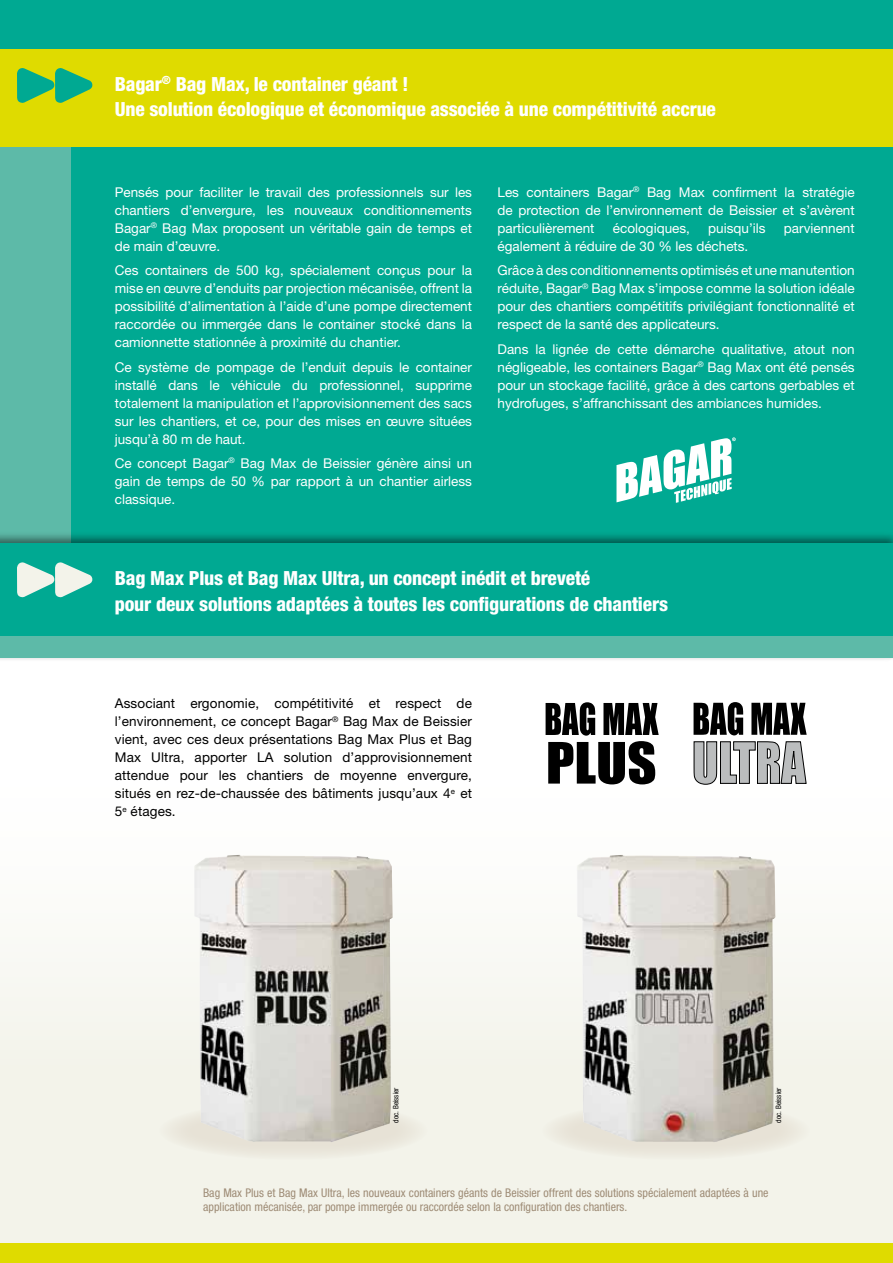
<style>
.page{position:relative;width:893px;height:1263px;background:#fff}
.page>*{position:absolute;margin:0;border:0;box-sizing:border-box;transform-origin:0 0}
.t1{font:800 condensed 19.5px/25.5px "Helvetica Neue LT Std";letter-spacing:-.01em;color:#fff}
.t2{font:13.5px/18px "Helvetica Neue LT Std";color:#fff;text-align:justify}
.t3{font:13.5px/18px "Helvetica Neue LT Std";letter-spacing:.01em;color:#000;text-align:justify}
.t4{font:condensed 12px/14.4px "Helvetica Neue LT Std";color:#9e8c76}
.t5{font:condensed 7.5px "Helvetica Neue LT Std";color:#000}
</style>
<div class="page">
<div style="left:0;top:760px;width:893px;height:503px;background:linear-gradient(to right,#f8f8f3,#f8f8f2)"></div>
<div style="left:0;top:0;width:893px;height:562px;background:#00a992"></div>
<div style="left:0;top:57px;width:70px;height:486px;background:#5dbaa8"></div>
<div style="left:0;top:49px;width:893px;height:98px;background:#dfdb00"></div>
<div style="left:0;top:1243px;width:893px;height:20px;background:#dfdb00"></div>
<svg style="left:17px;top:68px;width:75px;height:35px"></svg>
<svg style="left:616px;top:437px;width:120px;height:66px"></svg>
<div style="left:0;top:531px;width:893px;height:131px;background:#000;opacity:.5"></div>
<div style="left:0;top:543px;width:893px;height:115px;background:#00a992"></div>
<svg style="left:17px;top:562px;width:75px;height:36px"></svg>
<div style="left:159px;top:1101px;width:268px;height:59px;background:#ebe8dd;border-radius:50%"></div>
<img style="left:194px;top:855px;width:199px;height:287px">
<div style="left:542px;top:1101px;width:268px;height:59px;background:#ebe8de;border-radius:50%"></div>
<img style="left:577px;top:855px;width:198px;height:287px">
<div style="left:0;top:637px;width:893px;height:21px;background:#5dbaa8"></div>
<svg style="left:693px;top:741px;width:114px;height:44px"></svg>
<svg style="left:693px;top:702px;width:114px;height:33px"></svg>
<svg style="left:546px;top:702px;width:113px;height:82px"></svg>
<h1 class="t1" style="left:115px;top:71px;width:603px">Bagar<sup>®</sup> Bag Max, le container géant !<br>Une solution écologique et économique associée à une compétitivité accrue</h1>
<p class="t2" style="left:115px;top:183px;width:359px">Pensés pour faciliter le travail des professionnels sur les chantiers d’envergure, les nouveaux conditionnements Bagar<sup>®</sup> Bag Max proposent un véritable gain de temps et de main d’œuvre.</p>
<p class="t2" style="left:115px;top:261px;width:359px">Ces containers de 500 kg, spécialement conçus pour la mise en œuvre d’enduits par projection mécanisée, offrent la possibilité d’alimentation à l’aide d’une pompe directement raccordée ou immergée dans le container stocké dans la camionnette stationnée à proximité du chantier.</p>
<p class="t2" style="left:115px;top:357px;width:359px">Ce système de pompage de l’enduit depuis le container installé dans le véhicule du professionnel, supprime totalement la manipulation et l’approvisionnement des sacs sur les chantiers, et ce, pour des mises en œuvre situées jusqu’à 80 m de haut.</p>
<p class="t2" style="left:115px;top:454px;width:359px">Ce concept Bagar<sup>®</sup> Bag Max de Beissier génère ainsi un gain de temps de 50 % par rapport à un chantier airless classique.</p>
<p class="t2" style="left:497px;top:183px;width:359px">Les containers Bagar<sup>®</sup> Bag Max confirment la stratégie de protection de l’environnement de Beissier et s’avèrent particulièrement</p>
<p class="t2" style="left:613px;top:219px;width:79px">écologiques,</p>
<p class="t2" style="left:708px;top:219px;width:59px">puisqu’ils</p>
<p class="t2" style="left:784px;top:219px;width:72px">parviennent</p>
<p class="t2" style="left:497px;top:234px;width:359px;line-height:24.5px">également à réduire de 30 % les déchets.<br>Grâce à des conditionnements optimisés et une manutention</p>
<p class="t2" style="left:497px;top:279px;width:359px">réduite, Bagar<sup>®</sup> Bag Max s’impose comme la solution idéale pour des chantiers compétitifs privilégiant fonctionnalité et respect de la santé des applicateurs.</p>
<p class="t2" style="left:497px;top:339px;width:359px">Dans la lignée de cette démarche qualitative, atout non négligeable, les containers Bagar<sup>®</sup> Bag Max ont été pensés pour un stockage facilité, grâce à des cartons gerbables et hydrofuges, s’affranchissant des ambiances humides.</p>
<h1 class="t1" style="left:115px;top:565px;width:555px">Bag Max Plus et Bag Max Ultra, un concept inédit et breveté<br>pour deux solutions adaptées à toutes les configurations de chantiers</h1>
<p class="t3" style="left:115px;top:694px;width:359px">Associant ergonomie, compétitivité et respect de l’environnement, ce concept Bagar<sup>®</sup> Bag Max de Beissier vient, avec ces deux présentations Bag Max Plus et Bag Max Ultra, apporter LA solution d’approvisionnement attendue pour les chantiers de moyenne envergure, situés en rez-de-chaussée des bâtiments jusqu’aux 4<sup>e</sup> et 5<sup>e</sup> étages.</p>
<p class="t5" style="left:392px;top:1123px;width:37px;rotate:-90deg">doc. Beissier</p>
<p class="t5" style="left:774px;top:1123px;width:37px;rotate:-90deg">doc. Beissier</p>
<p class="t4" style="left:203px;top:1185px;width:567px">Bag Max Plus et Bag Max Ultra, les nouveaux containers géants de Beissier offrent des solutions spécialement adaptées à une application mécanisée, par pompe immergée ou raccordée selon la configuration des chantiers.</p>
</div>
